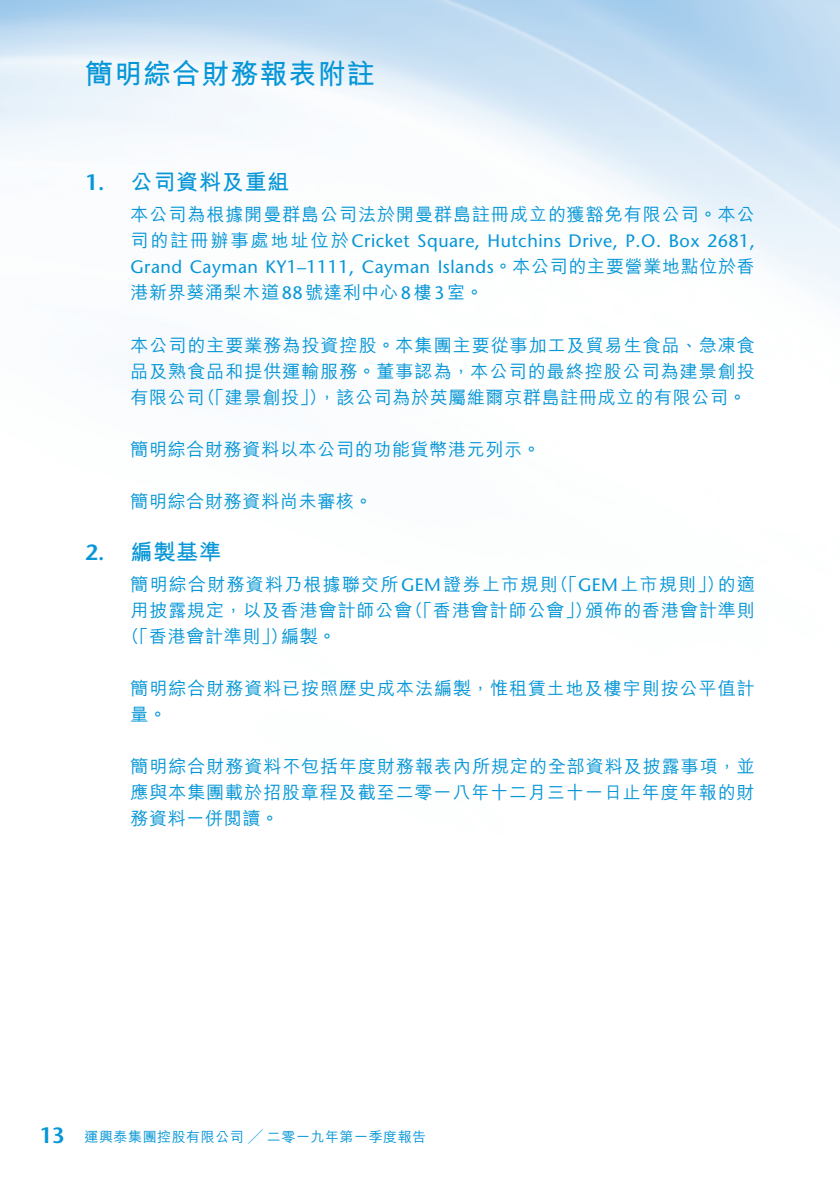
<style>
.page{position:relative;width:840px;height:1191px;background:#fff}
.page>*{position:absolute;margin:0;border:0;box-sizing:border-box;transform-origin:0 0}
.t1{font:700 28px "M Hei HK";letter-spacing:.035em;color:#0696d7}
._01_H1{font:700 22px "M Hei HK";letter-spacing:.035em;color:#0696d7}
._01_H1-2{font:600 22px "Stone Sans Std";color:#0696d7}
._00_txt{font:500 18px/26px "M Hei HK";letter-spacing:.05em;color:#0696d7}
._00_txt-2{font:500 18px/26px "Stone Sans Std";letter-spacing:.025em;color:#0696d7;text-align:justify}
.t2{font:500 14px "M Hei HK";letter-spacing:.035em;color:#0696d7}
.s1{font-family:"M Hei HK"}
.s2{font-family:"Stone Sans Std"}
</style>
<div class="page">
<p class="t1" style="left:85px;top:54px;width:291px">簡明綜合財務報表附註</p>
<p class="_01_H1-2" style="left:85px;top:169px;width:21px">1.</p>
<p class="_01_H1-2" style="left:85px;top:538px;width:21px">2.</p>
<p class="_01_H1" style="left:130px;top:166px;width:160px">公司資料及重組</p>
<p class="_00_txt-2" style="left:130px;top:202px;width:625px"><span class="s1">本公司為根據開曼群島公司法於開曼群島註冊成立的獲豁免有限公司。本公司的註冊辦事處地址位於</span>Cricket Square, Hutchins Drive, O.P . Box 2681, Grand Cayman KY –1 1111, Cayman Islands<span class="s1">。本公司的主要營業地點位於香港新界葵涌梨木道</span>88<span class="s1">號達利中心</span>8<span class="s1">樓</span>3<span class="s1">室。</span></p>
<p class="_00_txt" style="left:130px;top:330px;width:625px">本公司的主要業務為投資控股。本集團主要從事加工及貿易生食品、急凍食</p>
<p class="_00_txt" style="left:130px;top:356px;width:625px">品及熟食品和提供運輸服務。董事認為，本公司的最終控股公司為建景創投</p>
<p class="_00_txt" style="left:318px;top:382px;width:429px">，該公司為於英屬維爾京群島註冊成立的有限公司。</p>
<p class="_00_txt" style="left:130px;top:382px;width:75px">有限公司</p>
<p class="_00_txt" style="left:130px;top:434px;width:411px">簡明綜合財務資料以本公司的功能貨幣港元列示。</p>
<p class="_00_txt" style="left:130px;top:486px;width:243px">簡明綜合財務資料尚未審核。</p>
<p class="_01_H1" style="left:130px;top:535px;width:92px">編製基準</p>
<p class="_00_txt" style="left:197px;top:382px;width:131px">（「建景創投」）</p>
<p class="_00_txt" style="left:130px;top:570px;width:428px">簡明綜合財務資料乃根據聯交所<span class="s2">GEM</span>證券上市規則</p>
<p class="_00_txt" style="left:717px;top:570px;width:39px">的適</p>
<p class="_00_txt" style="left:550px;top:570px;width:175px">（「<span class="s2">GEM</span>上市規則」）</p>
<p class="_00_txt" style="left:281px;top:596px;width:133px;text-indent:-150px">用披露規定，以及香港會計師公會編製。</p>
<p class="_00_txt" style="left:405px;top:596px;width:189px">（「香港會計師公會」）</p>
<p class="_00_txt" style="left:585px;top:596px;width:171px">頒佈的香港會計準則</p>
<p class="_00_txt" style="left:121px;top:622px;width:168px">（「香港會計準則」）</p>
<p class="_00_txt" style="left:130px;top:674px;width:625px">簡明綜合財務資料已按照歷史成本法編製，惟租賃土地及樓宇則按公平值計量。</p>
<p class="_00_txt" style="left:130px;top:752px;width:625px;text-align:justify">簡明綜合財務資料不包括年度財務報表內所規定的全部資料及披露事項，並應與本集團載於招股章程及截至二零一八年十二月三十一日止年度年報的財務資料一併閱讀。</p>
<p class="_01_H1-2" style="left:39px;top:1121px;width:27px">13</p>
<p class="t2" style="left:84px;top:1126px;width:343px">運興泰集團控股有限公司 ╱ 二零一九年第一季度報告</p>
</div>
